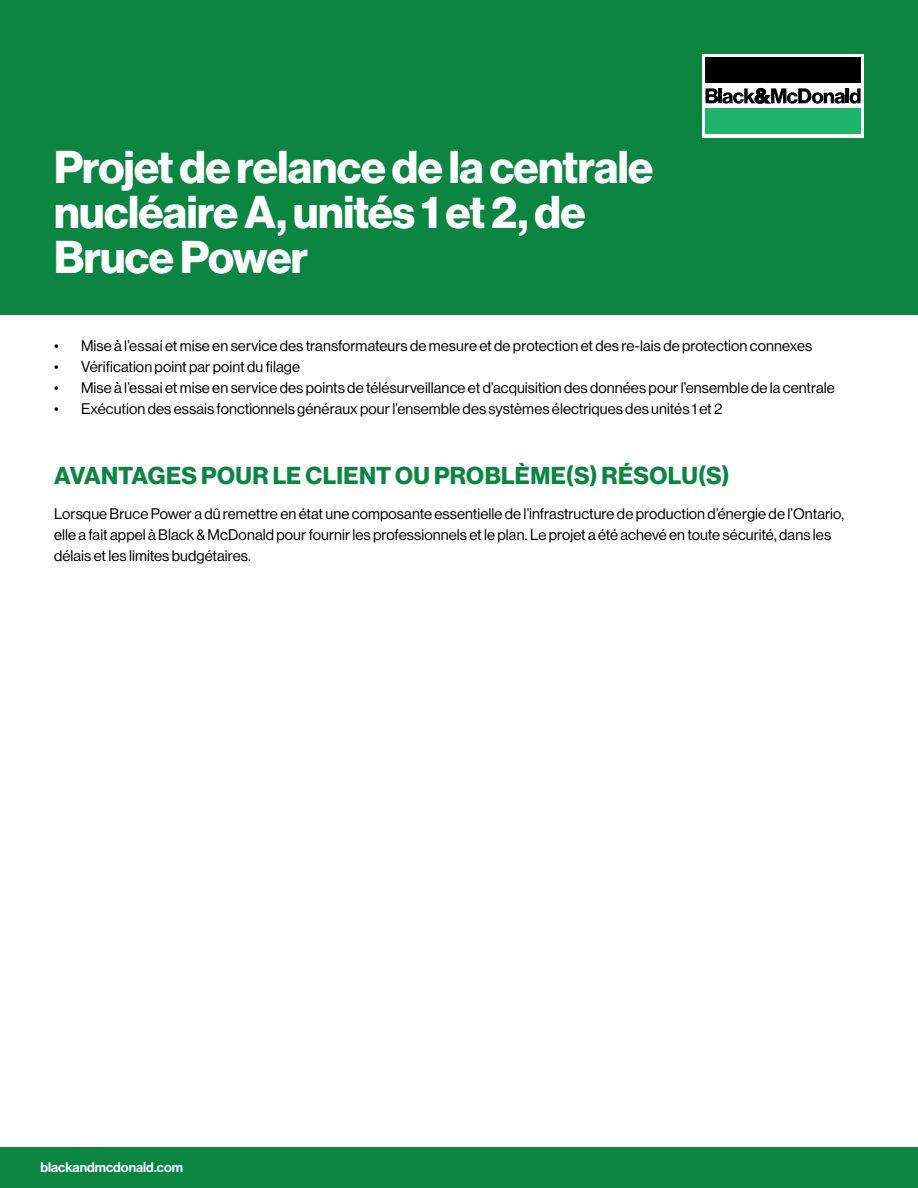
<style>
.page{position:relative;width:918px;height:1188px;background:#fff}
.page>*{position:absolute;margin:0;border:0;box-sizing:border-box;transform-origin:0 0}
.t1{font:45px/45px "N Haas Grotesk DS Pro 75 Bd";letter-spacing:-.015em;color:#fff}
.H2_-_Section_Header{font:24px "N Haas Grotesk DS Pro 75 Bd";letter-spacing:.01em;color:#0d8542}
.P_-_Body_Content{font:15px/21px "N Haas Grotesk DS Pro 55 Rg";letter-spacing:.005em;color:#000}
.t2{font:13.5px "N Haas Grotesk DS Pro 65 Md";color:#fff}
</style>
<div class="page">
<div style="left:0;top:0;width:918px;height:314px;background:#0d8542"></div>
<div style="left:0;top:1148px;width:918px;height:40px;background:#0d8542"></div>
<div style="left:702px;top:54px;width:162px;height:84px;background:#fff"></div>
<div style="left:705px;top:58px;width:156px;height:25px;background:#000"></div>
<div style="left:705px;top:109px;width:156px;height:25px;background:#1fb46c"></div>
<svg style="left:706px;top:88px;width:155px;height:16px"></svg>
<h1 class="t1" style="left:54px;top:146px;width:601px">Projet de relance de la centrale nucléaire A, unités 1 et 2, de<br>Bruce Power</h1>
<p class="P_-_Body_Content" style="left:54px;top:335px;width:760px">• Mise à l’essai et mise en service des transformateurs de mesure et de protection et des re-lais de protection connexes</p>
<p class="P_-_Body_Content" style="left:54px;top:356px;width:248px">• Vérification point par point du filage</p>
<p class="P_-_Body_Content" style="left:54px;top:377px;width:782px">• Mise à l’essai et mise en service des points de télésurveillance et d’acquisition des données pour l’ensemble de la centrale</p>
<p class="P_-_Body_Content" style="left:54px;top:398px;width:670px">• Exécution des essais fonctionnels généraux pour l’ensemble des systèmes électriques des unités 1 et 2</p>
<h2 class="H2_-_Section_Header" style="left:54px;top:462px;width:677px">AVANTAGES POUR LE CLIENT OU PROBLÈME(S) RÉSOLU(S)</h2>
<p class="P_-_Body_Content" style="left:54px;top:503px;width:792px">Lorsque Bruce Power a dû remettre en état une composante essentielle de l’infrastructure de production d’énergie de l’Ontario, elle a fait appel à Black &amp; McDonald pour fournir les professionnels et le plan. Le projet a été achevé en toute sécurité, dans les délais et les limites budgétaires.</p>
<p class="t2" style="left:40px;top:1160px;width:144px">blackandmcdonald.com</p>
</div>
